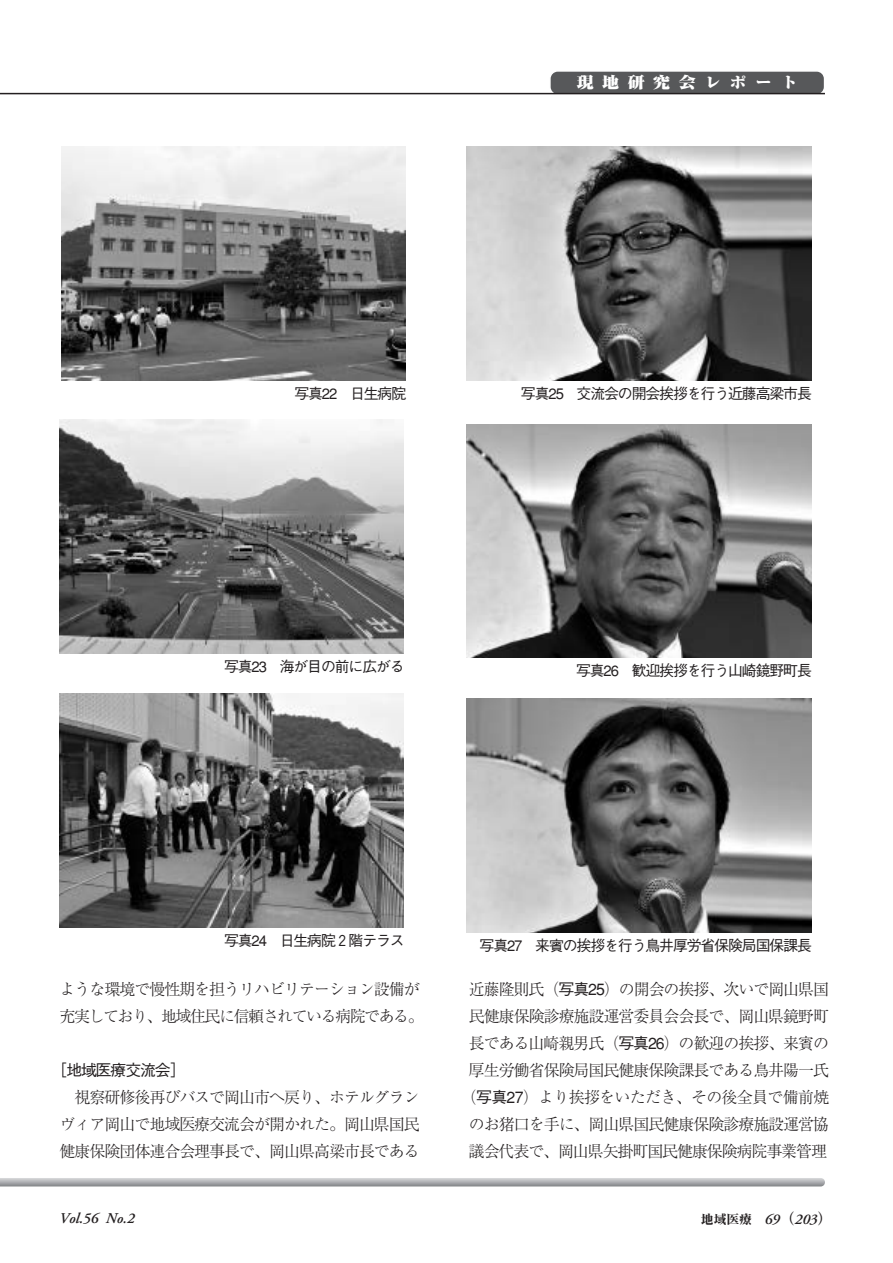
<style>
.page{position:relative;width:893px;height:1263px;background:#fff}
.page>*{position:absolute;margin:0;border:0;box-sizing:border-box;transform-origin:0 0}
.t1{font:300 15.9px/27px "Ryumin";letter-spacing:-.06em;color:#231f20}
.t2{font:500 15.9px "Gothic BBB";letter-spacing:-.075em;color:#231f20}
.t3{font:900 15.3px "Ryumin";letter-spacing:.5em;color:#fff;scale:1.11 1}
.t4{font:500 14.85px "Gothic BBB";letter-spacing:-.075em;color:#231f20}
.t5{font:italic 600 14.85px "Adobe Garamond";color:#231f20}
.t6{font:800 12.75px "Ryumin";color:#231f20}
.s1{font-family:"Gothic BBB";font-weight:500}
.s2{font-family:"Adobe Garamond";font-weight:600;font-style:italic;font-size:14.85px}
.s3{font-size:14.85px}
</style>
<div class="page">
<hr style="left:892px;top:589px;width:1px;height:85px;background:#231f20">
<svg style="left:549px;top:71px;width:276px;height:24px"></svg>
<svg style="left:0;top:1178px;width:825px;height:8px"></svg>
<hr style="left:0;top:93px;width:825px;height:1px;background:#231f20">
<img style="left:61px;top:147px;width:344px;height:234px">
<img style="left:60px;top:694px;width:344px;height:234px">
<img style="left:60px;top:420px;width:344px;height:234px">
<img style="left:467px;top:147px;width:344px;height:234px">
<img style="left:467px;top:424px;width:344px;height:234px">
<img style="left:467px;top:699px;width:344px;height:234px">
<p class="t3" style="left:577px;top:72px;width:201px">現地研究会レポート</p>
<p class="t4" style="left:294px;top:385px;width:113px">写真22 日生病院</p>
<p class="t4" style="left:521px;top:385px;width:293px">写真25 交流会の開会挨拶を行う近藤高梁市長</p>
<p class="t4" style="left:224px;top:658px;width:182px">写真23 海が目の前に広がる</p>
<p class="t4" style="left:576px;top:662px;width:237px">写真26 歓迎挨拶を行う山崎鏡野町長</p>
<p class="t4" style="left:224px;top:932px;width:182px">写真24 日生病院２階テラス</p>
<p class="t1" style="left:60px;top:977px;width:366px">ような環境で慢性期を担うリハビリテーション設備が充実しており、地域住民に信頼されている病院である。</p>
<p class="t2" style="left:52px;top:1061px;width:136px">［地域医療交流会］</p>
<p class="t1" style="left:75px;top:1085px;width:347px">視察研修後再びバスで岡山市へ戻り、ホテルグラン</p>
<p class="t1" style="left:60px;top:1112px;width:362px">ヴィア岡山で地域医療交流会が開かれた。岡山県国民</p>
<p class="t1" style="left:60px;top:1139px;width:362px">健康保険団体連合会理事長で、岡山県高梁市長である</p>
<p class="t4" style="left:480px;top:937px;width:334px">写真27 来賓の挨拶を行う鳥井厚労省保険局国保課長</p>
<p class="t1" style="left:461px;top:977px;width:370px;text-align:center">近藤隆則氏（<span class="s1">写真25</span>）の開会の挨拶、次いで岡山県国民健康保険診療施設運営委員会会長で、岡山県鏡野町長である山崎親男氏（<span class="s1">写真26</span>）の歓迎の挨拶、来賓の厚生労働省保険局国民健康保険課長である鳥井陽一氏（<span class="s1">写真27</span>）より挨拶をいただき、その後全員で備前焼のお猪口を手に、岡山県国民健康保険診療施設運営協議会代表で、岡山県矢掛町国民健康保険病院事業管理</p>
<p class="t5" style="left:60px;top:1210px;width:77px">Vol.56 No.2</p>
<p class="t6" style="left:701px;top:1211px;width:133px">地域医療　<span class="s2">69</span><span class="s3">（</span><span class="s2">203</span><span class="s3">）</span></p>
</div>
